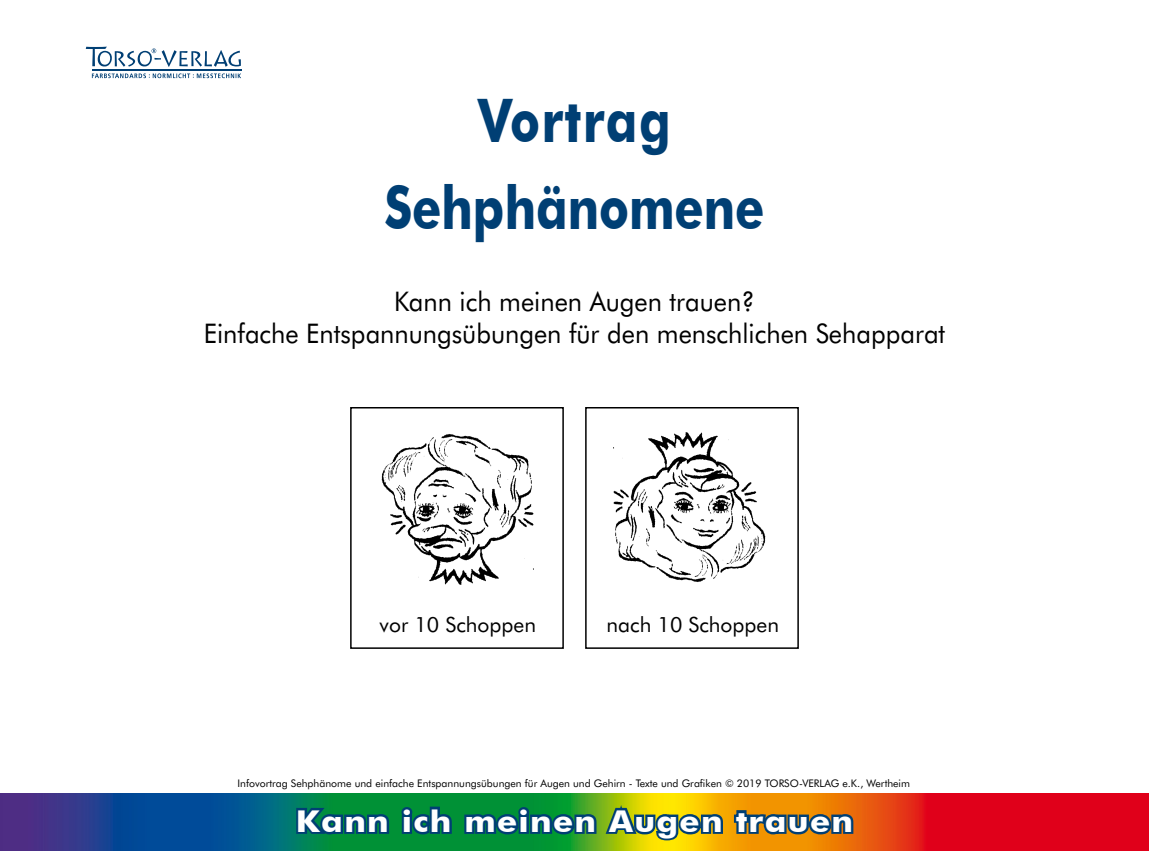
<style>
.page{position:relative;width:1149px;height:851px;background:#fff}
.page>*{position:absolute;margin:0;border:0;box-sizing:border-box;transform-origin:0 0}
.t1{font:700 60px/87px "Futura BT";color:#003f74;text-align:center;scale:.8 1}
.t2{font:700 30px "Futura BT";letter-spacing:.04em;color:#fff;scale:1.1 1}
.t3{font:27px/32.4px "Futura BT";color:#000;text-align:center;scale:.95 1}
.t4{font:21px "Futura BT";color:#000}
.t5{font:10.5px "Futura BT";color:#000}
</style>
<div class="page">
<img style="left:0;top:793px;width:1148px;height:57px">
<svg style="left:294px;top:805px;width:97px;height:32px;background:#00635b"></svg>
<svg style="left:397px;top:803px;width:57px;height:34px;background:#006755"></svg>
<svg style="left:462px;top:796px;width:263px;height:47px;background:#49893a"></svg>
<svg style="left:731px;top:807px;width:124px;height:34px;background:#7f6836"></svg>
<svg style="left:92px;top:73px;width:149px;height:5px"></svg>
<hr style="left:92px;top:69px;width:149px;height:1px;background:#003f74">
<svg style="left:86px;top:47px;width:155px;height:20px"></svg>
<img style="left:381px;top:434px;width:152px;height:151px">
<img style="left:613px;top:432px;width:152px;height:150px">
<div style="left:350px;top:407px;width:213px;height:241px;border:2px solid #000"></div>
<div style="left:585px;top:407px;width:213px;height:241px;border:2px solid #000"></div>
<h1 class="t1" style="left:384px;top:77px;width:477px">Vortrag<br>Sehphänomene</h1>
<h3 class="t3" style="left:204px;top:285px;width:781px">Kann ich meinen Augen trauen?<br>Einfache Entspannungsübungen für den menschlichen Sehapparat</h3>
<h3 class="t4" style="left:379px;top:611px;width:158px">vor 10 Schoppen</h3>
<h3 class="t4" style="left:606px;top:611px;width:174px">nach 10 Schoppen</h3>
<p class="t5" style="left:237px;top:776px;width:674px">Infovortrag Sehphänome und einfache Entspannungsübungen für Augen und Gehirn - Texte und Grafiken © 2019 TORSO-VERLAG e.K., Wertheim</p>
<h2 class="t2" style="left:296px;top:802px;width:508px">Kann ich meinen Augen trauen</h2>
</div>
